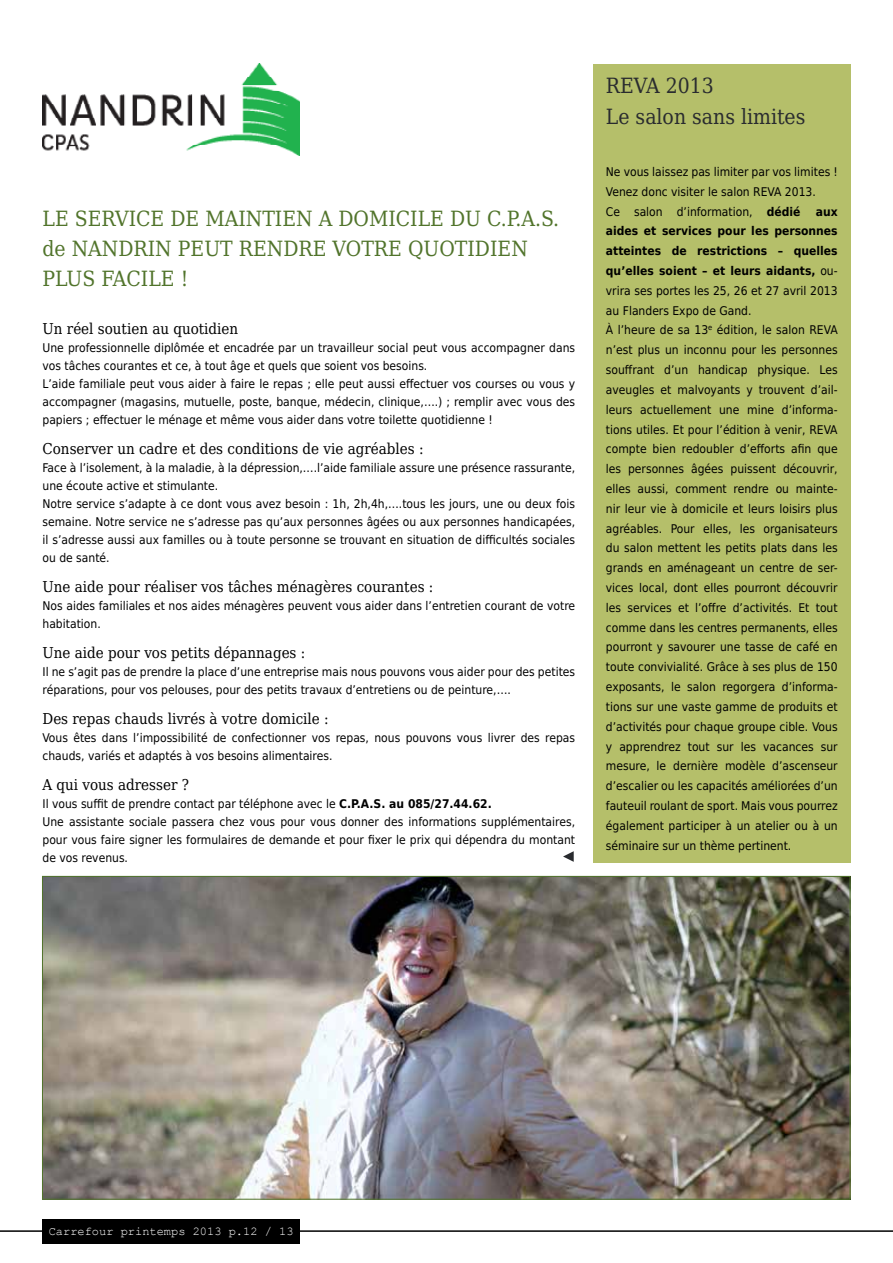
<style>
.page{position:relative;width:893px;height:1263px;background:#fff}
.page>*{position:absolute;margin:0;border:0;box-sizing:border-box;transform-origin:0 0}
.t1{font:21px/30px "DejaVu Serif Condensed";color:#51742b}
.t2{font:21px/31.8px "DejaVu Serif Condensed";color:#292b2f}
.t3{font:15px "DejaVu Serif Condensed";color:#000}
.t4{font:12px/19.8px "DejaVu Sans Condensed";color:#000}
.t5{font:12px "Courier New";color:#fff}
.s1{font-weight:700}
</style>
<div class="page">
<img style="left:43px;top:64px;width:257px;height:92px">
<img style="left:44px;top:878px;width:804px;height:319px">
<div style="left:42px;top:1219px;width:258px;height:25px;background:#000"></div>
<hr style="left:0;top:1230px;width:893px;height:2px;background:#000">
<div style="left:593px;top:64px;width:257px;height:798px;background:#b5bf6a"></div>
<svg style="left:563px;top:851px;width:11px;height:11px"></svg>
<h1 class="t1" style="left:43px;top:203px;width:518px">LE SERVICE DE MAINTIEN A DOMICILE DU C.P.A.S. de NANDRIN PEUT RENDRE VOTRE QUOTIDIEN<br>PLUS FACILE !</h1>
<p class="t3" style="left:43px;top:318px;width:197px">Un réel soutien au quotidien</p>
<p class="t4" style="left:43px;top:339px;width:534px;line-height:18px">Une professionnelle diplômée et encadrée par un travailleur social peut vous accompagner dans vos tâches courantes et ce, à tout âge et quels que soient vos besoins.<br>L’aide familiale peut vous aider à faire le repas ; elle peut aussi effectuer vos courses ou vous y accompagner (magasins, mutuelle, poste, banque, médecin, clinique,….) ; remplir avec vous des papiers ; effectuer le ménage et même vous aider dans votre toilette quotidienne !</p>
<p class="t3" style="left:43px;top:438px;width:383px">Conserver un cadre et des conditions de vie agréables :</p>
<p class="t4" style="left:43px;top:459px;width:534px;line-height:18px">Face à l’isolement, à la maladie, à la dépression,….l’aide familiale assure une présence rassurante, une écoute active et stimulante.<br>Notre service s’adapte à ce dont vous avez besoin : 1h, 2h,4h,….tous les jours, une ou deux fois semaine. Notre service ne s’adresse pas qu’aux personnes âgées ou aux personnes handicapées, il s’adresse aussi aux familles ou à toute personne se trouvant en situation de difficultés sociales ou de santé.</p>
<p class="t3" style="left:43px;top:576px;width:392px">Une aide pour réaliser vos tâches ménagères courantes :</p>
<p class="t4" style="left:43px;top:597px;width:534px;line-height:18px">Nos aides familiales et nos aides ménagères peuvent vous aider dans l’entretien courant de votre habitation.</p>
<p class="t3" style="left:43px;top:642px;width:264px">Une aide pour vos petits dépannages :</p>
<p class="t4" style="left:43px;top:663px;width:534px;line-height:18px">Il ne s’agit pas de prendre la place d’une entreprise mais nous pouvons vous aider pour des petites réparations, pour vos pelouses, pour des petits travaux d’entretiens ou de peinture,….</p>
<p class="t3" style="left:43px;top:708px;width:288px">Des repas chauds livrés à votre domicile :</p>
<p class="t4" style="left:43px;top:729px;width:534px;line-height:18px">Vous êtes dans l’impossibilité de confectionner vos repas, nous pouvons vous livrer des repas chauds, variés et adaptés à vos besoins alimentaires.</p>
<p class="t3" style="left:43px;top:774px;width:148px">A qui vous adresser ?</p>
<p class="t4" style="left:43px;top:795px;width:534px;line-height:18px">Il vous suffit de prendre contact par téléphone avec le <span class="s1">C.P.A.S. au 085/27.44.62.<br></span>Une assistante sociale passera chez vous pour vous donner des informations supplémentaires, pour vous faire signer les formulaires de demande et pour fixer le prix qui dépendra du montant de vos revenus.</p>
<h1 class="t2" style="left:606px;top:69px;width:201px">REVA 2013<br>Le salon sans limites</h1>
<p class="t4" style="left:606px;top:162px;width:233px">Ne vous laissez pas limiter par vos limites !<br>Venez donc visiter le salon REVA 2013.<br>Ce salon d’information, <span class="s1">dédié</span></p>
<p class="t4" style="left:606px;top:201px;width:233px;text-indent:210px"><span class="s1">aux aides et services pour les personnes atteintes de restrictions – quelles qu’elles soient – et leurs aidants,</span> ou&shy;vrira ses portes les 25, 26 et 27 avril 2013 au Flanders Expo de Gand.<br>À l’heure de sa 13<sup>e</sup> édition, le salon REVA n’est plus un inconnu pour les personnes souffrant d’un handicap physique. Les aveugles et malvoyants y trouvent d’ail&shy;leurs actuellement une mine d’informa&shy;tions utiles. Et pour l’édition à venir, REVA compte bien redoubler d’efforts afin que les personnes âgées puissent découvrir, elles aussi, comment rendre ou mainte&shy;nir leur vie à domicile et leurs loisirs plus agréables. Pour elles, les organisateurs du salon mettent les petits plats dans les grands en aménageant un centre de ser&shy;vices local, dont elles pourront découvrir les services et l’offre d’activités. Et tout comme dans les centres permanents, elles pourront y savourer une tasse de café en toute convivialité. Grâce à ses plus de 150 exposants, le salon regorgera d’informa&shy;tions sur une vaste gamme de produits et d’activités pour chaque groupe cible. Vous y apprendrez tout sur les vacances sur mesure, le dernière modèle d’ascenseur d’escalier ou les capacités améliorées d’un fauteuil roulant de sport. Mais vous pourrez également participer à un atelier ou à un séminaire sur un thème pertinent.</p>
<p class="t5" style="left:49px;top:1224px;width:246px">Carrefour printemps 2013 p.12 / 13</p>
</div>
